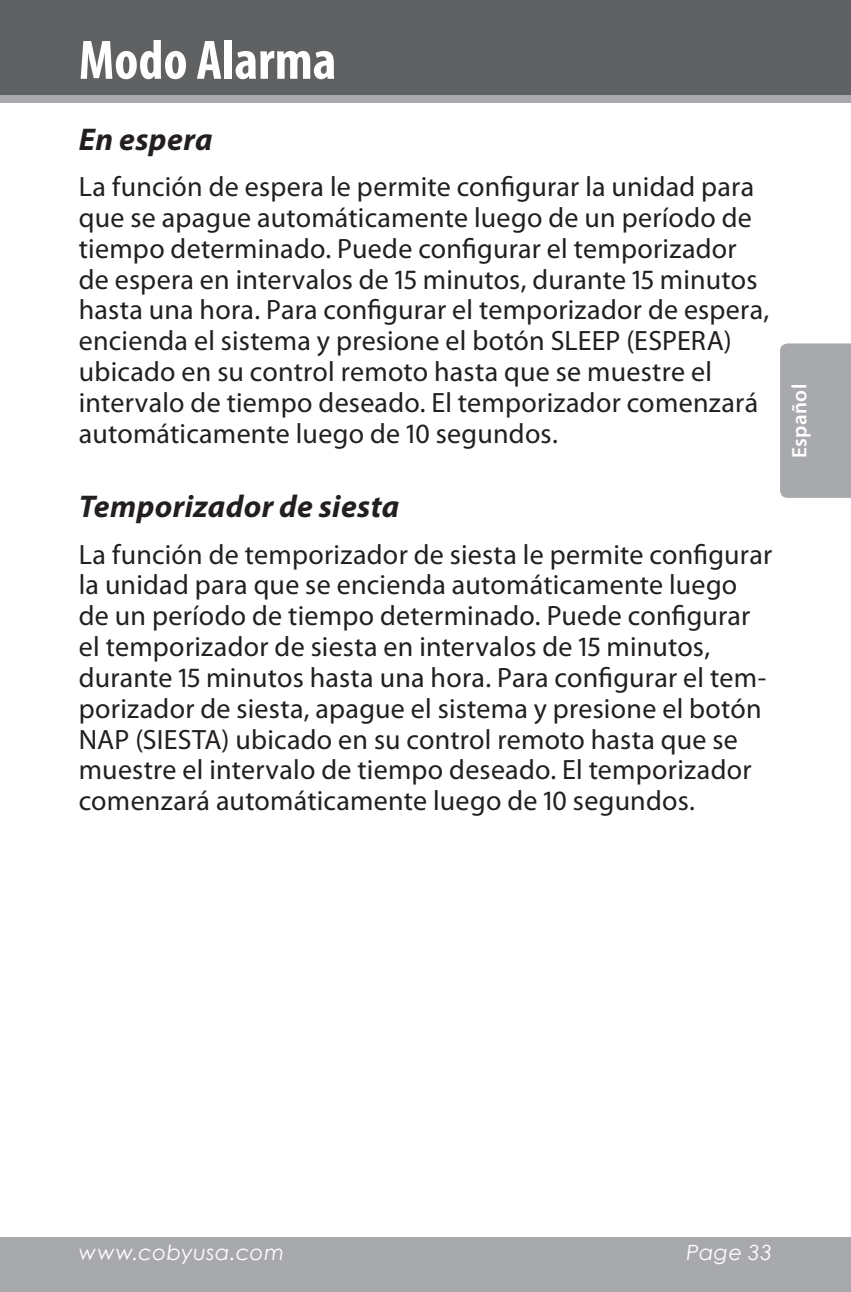
<style>
.page{position:relative;width:851px;height:1292px;background:#fff}
.page>*{position:absolute;margin:0;border:0;box-sizing:border-box;transform-origin:0 0}
.t1{font:700 condensed 56px "Myriad Pro";color:#fff}
.t2{font:italic 700 31.5px "Myriad Pro";letter-spacing:.01em;color:#231f20}
.t3{font:28px/30.8px "Myriad Pro";letter-spacing:.01em;color:#231f20}
.t4{font:italic 21px "Century Gothic";letter-spacing:.03em;color:#fff}
.t5{font:600 21px "Myriad Pro";letter-spacing:.02em;color:#fff}
</style>
<div class="page">
<div style="left:0;top:1237px;width:850px;height:55px;background:#a8a9ad"></div>
<div style="left:0;top:94px;width:850px;height:9px;background:#a8a9ad"></div>
<div style="left:0;top:0;width:850px;height:94px;background:#5f6162"></div>
<div style="left:780px;top:343px;width:70px;height:155px;background:#a8a9ad"></div>
<h1 class="t1" style="left:79px;top:25px;width:259px">Modo Alarma</h1>
<p class="t2" style="left:79px;top:119px;width:135px">En espera</p>
<p class="t3" style="left:79px;top:171px;width:692px">La función de espera le permite configurar la unidad para que se apague automáticamente luego de un período de tiempo determinado. Puede configurar el temporizador de espera en intervalos de 15 minutos, durante 15 minutos hasta una hora. Para configurar el temporizador de espera, encienda el sistema y presione el botón SLEEP (ESPERA) ubicado en su control remoto hasta que se muestre el intervalo de tiempo deseado. El temporizador comenzará automáticamente luego de 10 segundos.</p>
<p class="t2" style="left:79px;top:486px;width:322px">Temporizador de siesta</p>
<p class="t3" style="left:79px;top:538px;width:694px">La función de temporizador de siesta le permite configurar la unidad para que se encienda automáticamente luego de un período de tiempo determinado. Puede configurar el temporizador de siesta en intervalos de 15 minutos, durante 15 minutos hasta una hora. Para configurar el tem&shy;porizador de siesta, apague el sistema y presione el botón NAP (SIESTA) ubicado en su control remoto hasta que se muestre el intervalo de tiempo deseado. El temporizador comenzará automáticamente luego de 10 segundos.</p>
<p class="t5" style="left:786px;top:458px;width:76px;rotate:-90deg">Español</p>
<p class="t4" style="left:79px;top:1238px;width:207px">www.cobyusa.com</p>
<p class="t4" style="left:686px;top:1238px;width:87px">Page 33</p>
</div>
